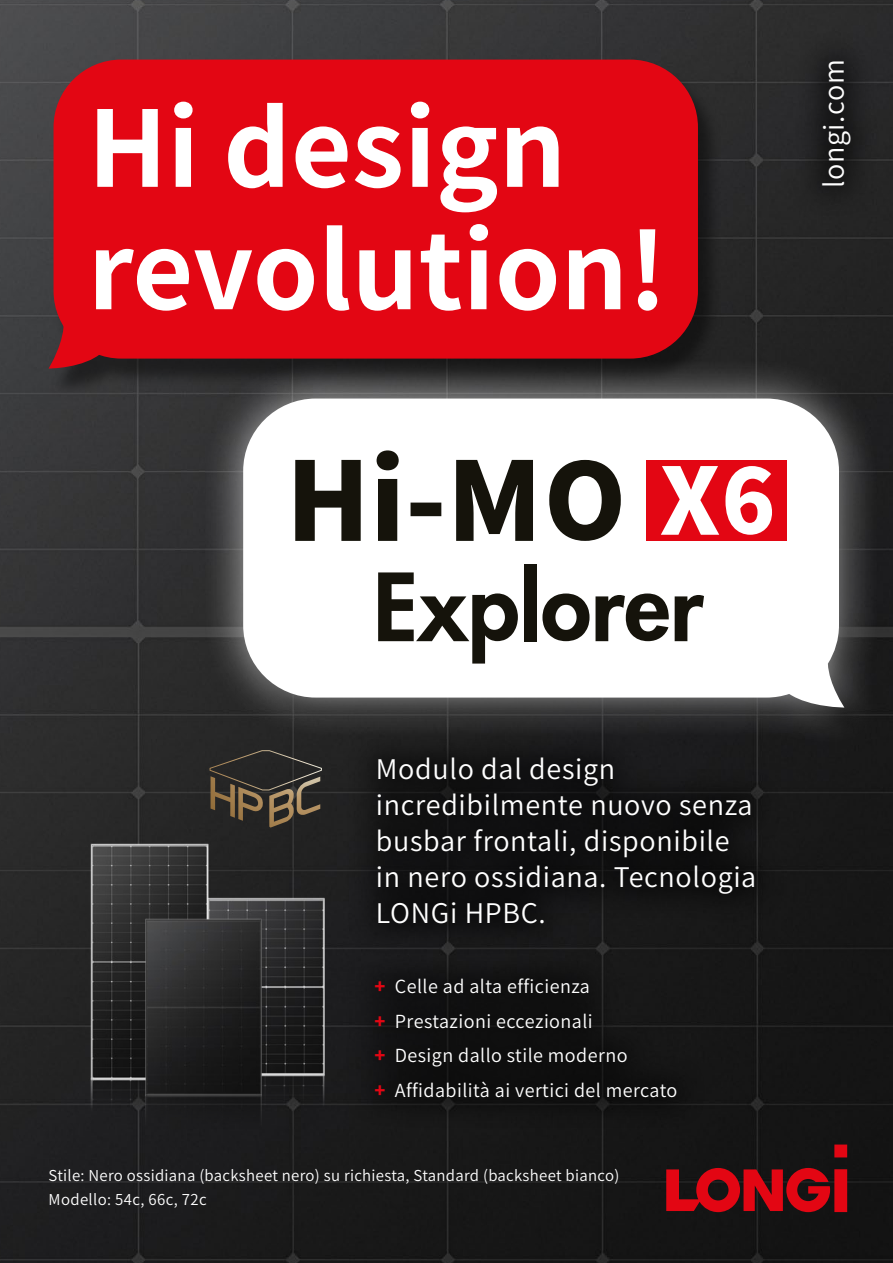
<style>
.page{position:relative;width:893px;height:1263px;background:#fff}
.page>*{position:absolute;margin:0;border:0;box-sizing:border-box;transform-origin:0 0}
.t1{font:700 105.15px/122.4px "Source Han Sans CN";color:#fff}
.t2{font:27px/36px "Source Han Sans CN";letter-spacing:.025em;color:#fff}
.t3{font:18px/34.5px "Source Han Sans CN";letter-spacing:.025em;color:#fff}
.t4{font:15px/24px "Source Han Sans CN";letter-spacing:.02em;color:#fff}
.s1{font-weight:800;color:#e30613}
</style>
<div class="page">
<img style="left:0;top:0;width:893px;height:1263px">
<svg style="left:631px;top:1144px;width:262px;height:119px;background:#351114"></svg>
<div style="left:346px;top:726px;width:440px;height:230px;background:#111112"></div>
<div style="left:344px;top:947px;width:363px;height:182px;background:#131314"></div>
<div style="left:51px;top:65px;width:671px;height:332px;background:#000;opacity:.45"></div>
<div style="left:54px;top:60px;width:644px;height:299px;background:#e30613;border-radius:68px"></div>
<svg style="left:49px;top:297px;width:72px;height:72px"></svg>
<div style="left:791px;top:30px;width:90px;height:188px;background:#000;opacity:.66"></div>
<img style="left:69px;top:837px;width:161px;height:234px">
<img style="left:198px;top:886px;width:135px;height:177px">
<img style="left:69px;top:1071px;width:67px;height:190px">
<img style="left:271px;top:1063px;width:62px;height:200px">
<img style="left:136px;top:907px;width:135px;height:176px">
<img style="left:136px;top:1083px;width:135px;height:180px">
<div style="left:201px;top:356px;width:680px;height:392px;background:#fff;opacity:.65"></div>
<svg style="left:243px;top:399px;width:601px;height:308px"></svg>
<div style="left:646px;top:460px;width:141px;height:81px;background:#e30613"></div>
<svg style="left:661px;top:466px;width:58px;height:69px"></svg>
<svg style="left:725px;top:466px;width:47px;height:69px"></svg>
<svg style="left:295px;top:460px;width:66px;height:81px"></svg>
<svg style="left:377px;top:450px;width:22px;height:91px"></svg>
<svg style="left:411px;top:503px;width:30px;height:13px"></svg>
<svg style="left:456px;top:460px;width:77px;height:81px"></svg>
<svg style="left:549px;top:460px;width:72px;height:81px"></svg>
<svg style="left:378px;top:572px;width:140px;height:91px"></svg>
<div style="left:524px;top:564px;width:13px;height:77px;background:#15130b"></div>
<svg style="left:542px;top:593px;width:47px;height:48px"></svg>
<svg style="left:595px;top:593px;width:74px;height:48px"></svg>
<svg style="left:675px;top:595px;width:29px;height:46px"></svg>
<svg style="left:210px;top:750px;width:112px;height:77px;background:#403a31"></svg>
<h1 class="t1" style="left:88px;top:89px;width:581px">Hi design revolution!</h1>
<p class="t2" style="left:816px;top:188px;width:130px;rotate:-90deg">longi.com</p>
<p class="t2" style="left:376px;top:752px;width:382px">Modulo dal design incredibilmente nuovo senza busbar frontali, disponibile in nero ossidiana. Tecnologia<br>LONGi HPBC.</p>
<p class="t3" style="left:374px;top:970px;width:305px"><span class="s1">+</span> Celle ad alta efficienza<br><span class="s1">+</span> Prestazioni eccezionali<br><span class="s1">+</span> Design dallo stile moderno<br><span class="s1">+</span> Affidabilità ai vertici del mercato</p>
<p class="t4" style="left:49px;top:1164px;width:572px">Stile: Nero ossidiana (backsheet nero) su richiesta, Standard (backsheet bianco)<br>Modello: 54c, 66c, 72c</p>
</div>
